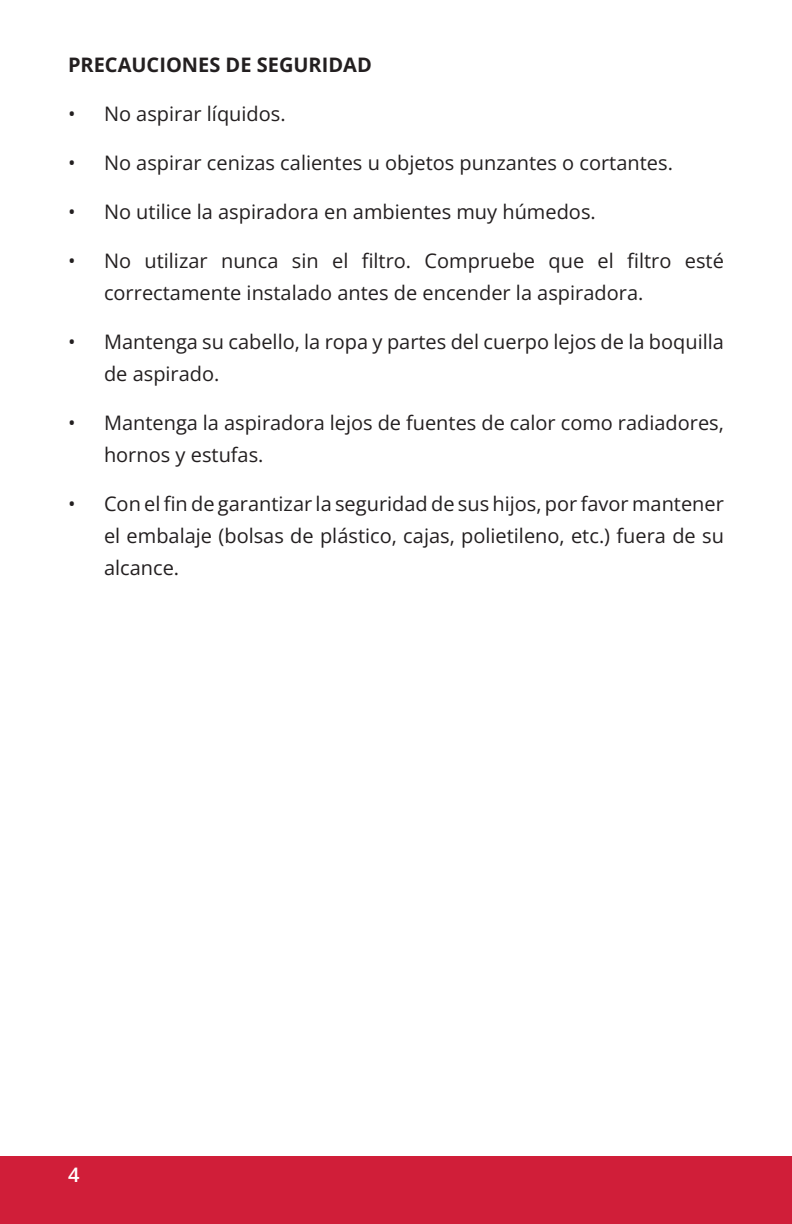
<style>
.page{position:relative;width:792px;height:1224px;background:#fff}
.page>*{position:absolute;margin:0;border:0;box-sizing:border-box;transform-origin:0 0}
.t1{font:20px/32px "Open Sans";color:#231f20}
.t2{font:700 20px "Open Sans";color:#231f20}
.t3{font:600 20px "Open Sans";color:#fff}
</style>
<div class="page">
<div style="left:0;top:1156px;width:792px;height:68px;background:#d01e39"></div>
<p class="t2" style="left:68px;top:51px;width:305px">PRECAUCIONES DE SEGURIDAD</p>
<p class="t1" style="left:68px;top:98px;width:219px">• No aspirar líquidos.</p>
<p class="t1" style="left:68px;top:147px;width:606px">• No aspirar cenizas calientes u objetos punzantes o cortantes.</p>
<p class="t1" style="left:68px;top:196px;width:529px">• No utilice la aspiradora en ambientes muy húmedos.</p>
<p class="t1" style="left:104px;top:245px;width:621px;text-indent:-36px">• No utilizar nunca sin el filtro. Compruebe que el filtro esté correctamente instalado antes de encender la aspiradora.</p>
<p class="t1" style="left:104px;top:326px;width:621px;text-indent:-36px">• Mantenga su cabello, la ropa y partes del cuerpo lejos de la boquilla de aspirado.</p>
<p class="t1" style="left:104px;top:407px;width:621px;text-indent:-36px">• Mantenga la aspiradora lejos de fuentes de calor como radiadores, hornos y estufas.</p>
<p class="t1" style="left:104px;top:488px;width:621px;text-align:justify;text-indent:-36px">• Con el fin de garantizar la seguridad de sus hijos, por favor mantener el embalaje (bolsas de plástico, cajas, polietileno, etc.) fuera de su alcance.</p>
<p class="t3" style="left:68px;top:1161px;width:13px">4</p>
</div>
